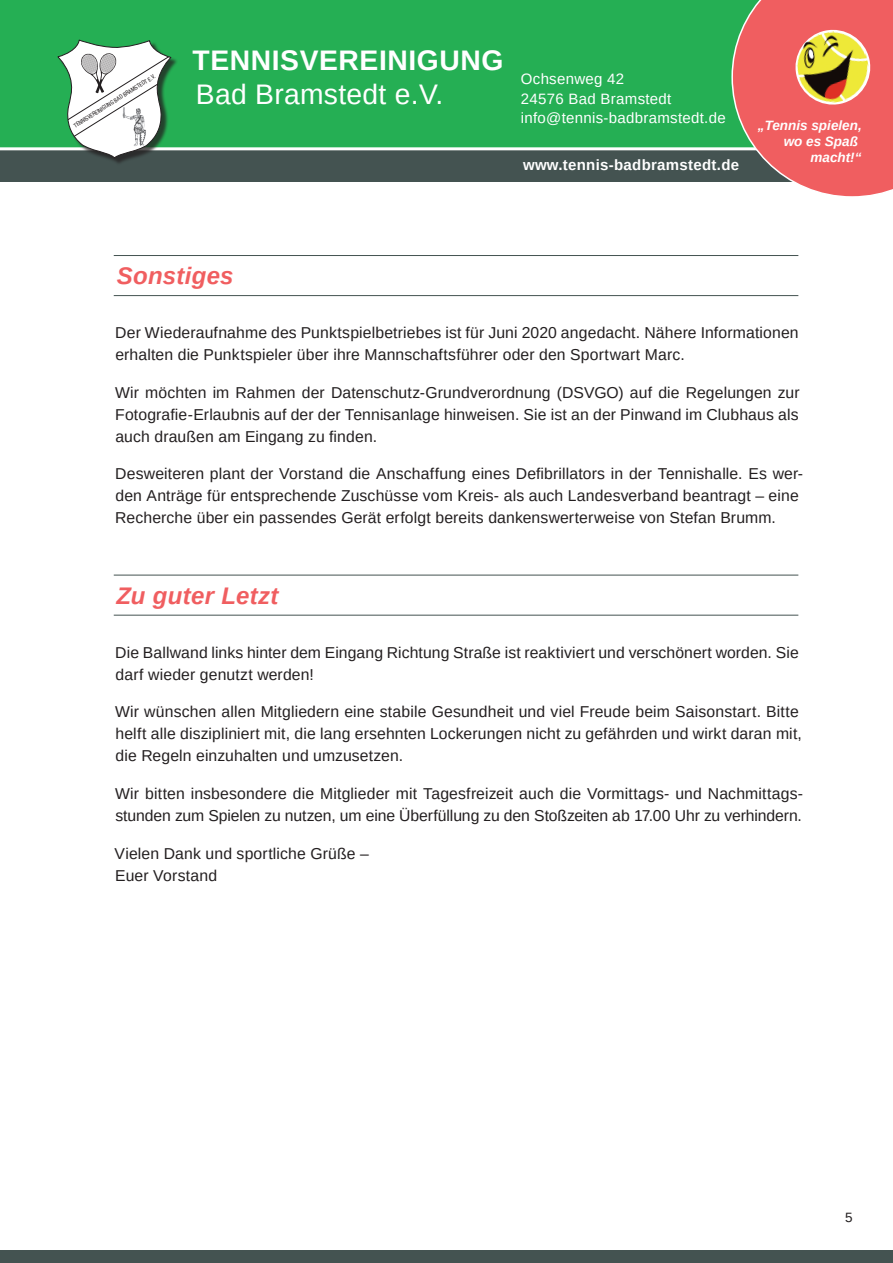
<style>
.page{position:relative;width:893px;height:1263px;background:#fff}
.page>*{position:absolute;margin:0;border:0;box-sizing:border-box;transform-origin:0 0}
.t1{font:700 28.35px "Arimo";letter-spacing:.02em;color:#fff}
.t2{font:28.35px "Arimo";letter-spacing:.01em;color:#fff}
.t3{font:italic 700 24px "Arimo";letter-spacing:.01em;color:#f05e60}
.t4{font:15.75px/21.9px "Arimo";letter-spacing:.01em;color:#231f20}
.t5{font:15px/19.5px "Arimo";letter-spacing:.02em;color:#fff}
.t6{font:700 15px "Arimo";letter-spacing:.02em;color:#fff}
.t7{font:italic 700 13.5px/16.2px "Arimo";color:#fff;text-align:right}
.t8{font:13.5px "Arimo";color:#231f20}
.t9{font:condensed 5.85px "Helvetica Neue LT Std";color:#231f20}
</style>
<div class="page">
<div style="left:0;top:148px;width:893px;height:34px;background:#445351"></div>
<div style="left:0;top:0;width:893px;height:148px;background:#25af54"></div>
<hr style="left:0;top:147px;width:893px;height:3px;background:#fff">
<div style="left:59px;top:41px;width:119px;height:124px;background:#231f20;opacity:.75"></div>
<svg style="left:57px;top:40px;width:114px;height:119px"></svg>
<img style="left:119px;top:105px;width:38px;height:43px">
<div style="left:0;top:1250px;width:893px;height:13px;background:#445351"></div>
<svg style="left:731px;top:0;width:162px;height:197px"></svg>
<img style="left:791px;top:26px;width:83px;height:83px">
<hr style="left:114px;top:295px;width:684px;height:1px;background:#445351">
<hr style="left:114px;top:255px;width:684px;height:1px;background:#445351">
<hr style="left:114px;top:615px;width:684px;height:1px;background:#445351">
<hr style="left:114px;top:575px;width:684px;height:1px;background:#445351">
<p class="t9" style="left:72px;top:123px;width:97px;rotate:-32deg">TENNISVEREINIGUNG BAD BRAMSTEDT E.V.</p>
<h1 class="t1" style="left:193px;top:40px;width:312px">TENNISVEREINIGUNG</h1>
<h1 class="t2" style="left:196px;top:76px;width:249px">Bad Bramstedt e.V.</h1>
<p class="t5" style="left:521px;top:69px;width:206px">Ochsenweg 42<br>24576 Bad Bramstedt info@tennis-badbramstedt.de</p>
<p class="t6" style="left:523px;top:155px;width:218px">www.tennis-badbramstedt.de</p>
<p class="t7" style="left:758px;top:117px;width:105px">„Tennis spielen, wo es Spaß macht!“</p>
<h2 class="t3" style="left:117px;top:260px;width:118px">Sonstiges</h2>
<p class="t4" style="left:115px;top:322px;width:685px">Der Wiederaufnahme des Punktspielbetriebes ist für Juni 2020 angedacht. Nähere Informationen erhalten die Punktspieler über ihre Mannschaftsführer oder den Sportwart Marc.</p>
<p class="t4" style="left:115px;top:381px;width:686px;text-align:justify">Wir möchten im Rahmen der Datenschutz-Grundverordnung (DSVGO) auf die Regelungen zur Fotografie-Erlaubnis auf der der Tennisanlage hinweisen. Sie ist an der Pinwand im Clubhaus als auch draußen am Eingang zu finden.</p>
<p class="t4" style="left:115px;top:463px;width:689px">Desweiteren plant der Vorstand die Anschaffung eines Defibrillators in der Tennishalle. Es wer&shy;den Anträge für entsprechende Zuschüsse vom Kreis- als auch Landesverband beantragt – eine<br>Recherche über ein passendes Gerät erfolgt bereits dankenswerterweise von Stefan Brumm.</p>
<h2 class="t3" style="left:116px;top:579px;width:164px">Zu guter Letzt</h2>
<p class="t4" style="left:115px;top:641px;width:685px">Die Ballwand links hinter dem Eingang Richtung Straße ist reaktiviert und verschönert worden. Sie darf wieder genutzt werden!</p>
<p class="t4" style="left:115px;top:701px;width:688px">Wir wünschen allen Mitgliedern eine stabile Gesundheit und viel Freude beim Saisonstart. Bitte helft alle diszipliniert mit, die lang ersehnten Lockerungen nicht zu gefährden und wirkt daran mit, die Regeln einzuhalten und umzusetzen.</p>
<p class="t4" style="left:115px;top:783px;width:689px">Wir bitten insbesondere die Mitglieder mit Tagesfreizeit auch die Vormittags- und Nachmittags&shy;stunden zum Spielen zu nutzen, um eine Überfüllung zu den Stoßzeiten ab 17.00 Uhr zu verhindern.</p>
<p class="t4" style="left:115px;top:842px;width:256px">Vielen Dank und sportliche Grüße –<br>Euer Vorstand</p>
<p class="t8" style="left:845px;top:1208px;width:9px">5</p>
</div>
